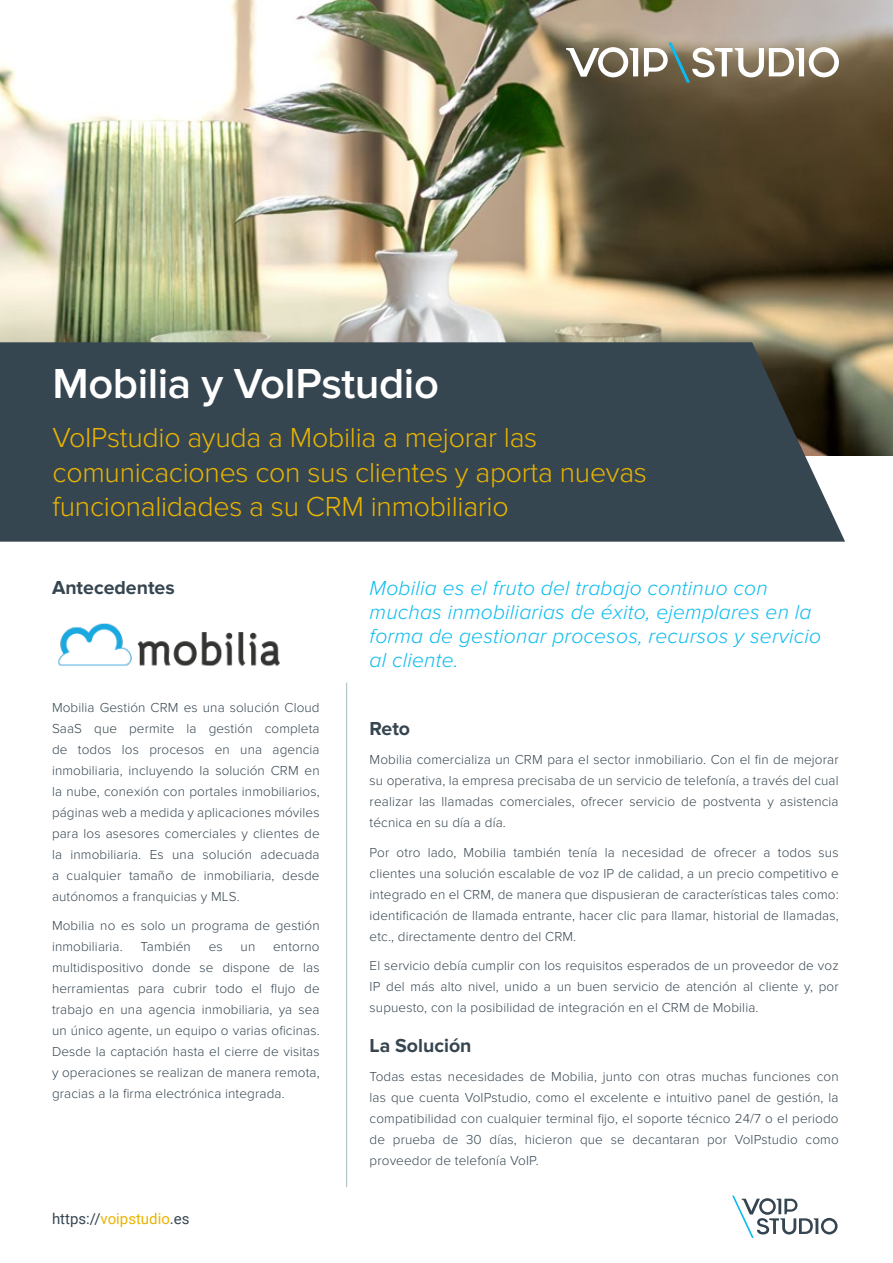
<style>
.page{position:relative;width:893px;height:1263px;background:#fff}
.page>*{position:absolute;margin:0;border:0;box-sizing:border-box;transform-origin:0 0}
.t1{font:600 43.5px "Proxima Nova";letter-spacing:-.01em;color:#fff}
.t2{font:300 28.5px/34.5px "Proxima Nova";letter-spacing:-.01em;color:#e9b400}
.t3{font:italic 300 21px/24px "Proxima Nova";letter-spacing:.01em;color:#0bbbef}
.t4{font:700 19.5px "Proxima Nova";color:#364651}
.t5{font:15px "Roboto";color:#364651}
.t6{font:300 13.5px/21px "Proxima Nova";letter-spacing:.01em;color:#364651;text-align:justify}
.s1{color:#e9b400}
</style>
<div class="page">
<img style="left:0;top:0;width:893px;height:455px">
<div style="left:0;top:342px;width:845px;height:200px;background:#364651"></div>
<svg style="left:566px;top:47px;width:72px;height:30px"></svg>
<svg style="left:644px;top:43px;width:195px;height:40px"></svg>
<hr style="left:346px;top:683px;width:1px;height:504px;background:#a7babe">
<svg style="left:732px;top:1196px;width:105px;height:42px"></svg>
<img style="left:58px;top:623px;width:221px;height:43px">
<h1 class="t1" style="left:53px;top:358px;width:388px">Mobilia y VoIPstudio</h1>
<h2 class="t2" style="left:53px;top:421px;width:596px">VoIPstudio ayuda a Mobilia a mejorar las comunicaciones con sus clientes y aporta nuevas funcionalidades a su CRM inmobiliario</h2>
<h3 class="t4" style="left:52px;top:576px;width:124px">Antecedentes</h3>
<p class="t6" style="left:52px;top:697px;width:269px">Mobilia Gestión CRM es una solución Cloud SaaS que permite la gestión completa de todos los procesos en una agencia inmobiliaria, incluyendo la solución CRM en la nube, conexión con portales inmobiliarios, páginas web a medida y aplicaciones móviles para los asesores comerciales y clientes de la inmobiliaria. Es una solución adecuada a cualquier tamaño de inmobiliaria, desde autónomos a franquicias y MLS.</p>
<p class="t6" style="left:52px;top:915px;width:269px">Mobilia no es solo un programa de gestión inmobiliaria.</p>
<p class="t6" style="left:141px;top:936px;width:52px">También</p>
<p class="t6" style="left:209px;top:936px;width:15px">es</p>
<p class="t6" style="left:241px;top:936px;width:16px">un</p>
<p class="t6" style="left:52px;top:936px;width:269px;text-indent:221px">entorno multidispositivo donde se dispone de las herramientas para cubrir todo el flujo de trabajo en una agencia inmobiliaria, ya sea un único agente, un equipo o varias oficinas.<br>Desde la captación hasta el cierre de visitas y operaciones se realizan de manera remota, gracias a la firma electrónica integrada.</p>
<p class="t5" style="left:52px;top:1208px;width:139px">https://<span class="s1">voipstudio</span>.es</p>
<h3 class="t3" style="left:370px;top:577px;width:453px">Mobilia es el fruto del trabajo continuo con muchas inmobiliarias de éxito, ejemplares en la forma de gestionar procesos, recursos y servicio al cliente.</h3>
<h3 class="t4" style="left:370px;top:717px;width:42px">Reto</h3>
<p class="t6" style="left:370px;top:749px;width:471px">Mobilia comercializa un CRM para el sector inmobiliario. Con el fin de mejorar su operativa, la empresa precisaba de un servicio de telefonía, a través del cual realizar las llamadas comerciales, ofrecer servicio de postventa y asistencia técnica en su día a día.</p>
<p class="t6" style="left:370px;top:842px;width:471px">Por otro lado, Mobilia también tenía la necesidad de ofrecer a todos sus clientes una solución escalable de voz IP de calidad, a un precio competitivo e integrado en el CRM, de manera que dispusieran de características tales como: identificación de llamada entrante, hacer clic para llamar, historial de llamadas, etc., directamente dentro del CRM.</p>
<p class="t6" style="left:370px;top:955px;width:471px">El servicio debía cumplir con los requisitos esperados de un proveedor de voz IP del más alto nivel, unido a un buen servicio de atención al cliente y, por supuesto, con la posibilidad de integración en el CRM de Mobilia.</p>
<h3 class="t4" style="left:370px;top:1034px;width:103px">La Solución</h3>
<p class="t6" style="left:370px;top:1066px;width:471px">Todas estas necesidades de Mobilia, junto con otras muchas funciones con las que cuenta VoIPstudio, como el excelente e intuitivo panel de gestión, la compatibilidad con cualquier terminal fijo, el soporte técnico 24/7 o el periodo de prueba de 30 días, hicieron que se decantaran por VoIPstudio como proveedor de telefonía VoIP.</p>
</div>
